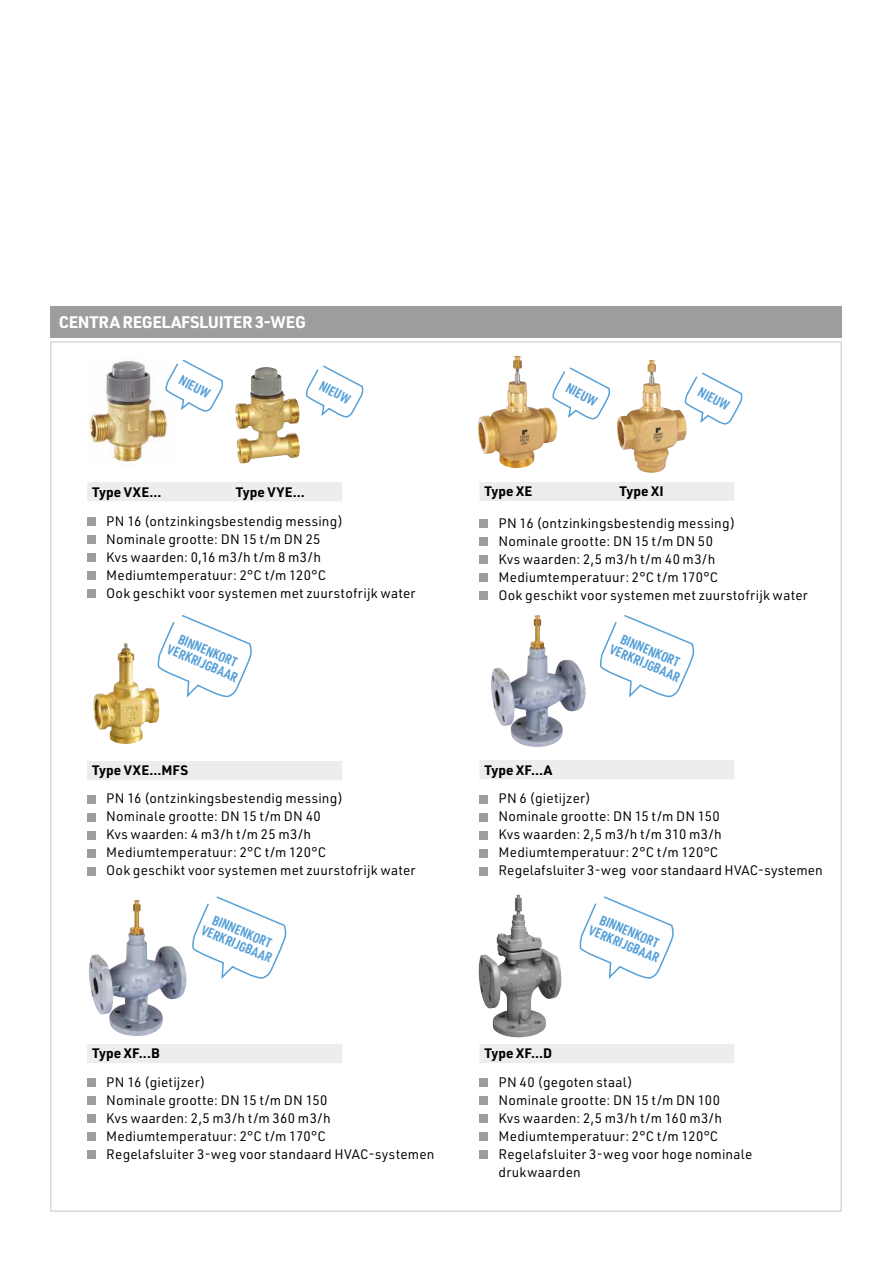
<style>
.page{position:relative;width:893px;height:1263px;background:#fff}
.page>*{position:absolute;margin:0;border:0;box-sizing:border-box;transform-origin:0 0}
.t1{font:700 16.5px "URWDIN";letter-spacing:-.02em;color:#fff}
.t2{font:13.5px/18px "URWDIN";letter-spacing:.015em;color:#000}
.t3{font:700 13.5px/13.5px "URWDIN Cond";color:#56a0d8;text-align:center}
.t4{font:700 13.5px "URWDIN";letter-spacing:.015em;color:#000}
</style>
<div class="page">
<div style="left:51px;top:306px;width:791px;height:32px;background:#9d9d9c"></div>
<div style="left:88px;top:483px;width:254px;height:18px;background:#ededed"></div>
<svg style="left:87px;top:483px;width:1px;height:17px"></svg>
<hr style="left:87px;top:500px;width:255px;height:1px;background:#ededed">
<div style="left:480px;top:482px;width:254px;height:18px;background:#ededed"></div>
<hr style="left:479px;top:500px;width:255px;height:1px;background:#ededed">
<img style="left:617px;top:360px;width:70px;height:113px">
<img style="left:477px;top:356px;width:80px;height:112px">
<img style="left:89px;top:361px;width:79px;height:101px">
<img style="left:235px;top:367px;width:28px;height:97px">
<div style="left:479px;top:520px;width:9px;height:8px;background:#9d9d9c"></div>
<div style="left:479px;top:538px;width:9px;height:8px;background:#9d9d9c"></div>
<div style="left:479px;top:556px;width:9px;height:8px;background:#9d9d9c"></div>
<div style="left:479px;top:574px;width:9px;height:8px;background:#9d9d9c"></div>
<div style="left:479px;top:592px;width:9px;height:8px;background:#9d9d9c"></div>
<div style="left:480px;top:761px;width:254px;height:18px;background:#ededed"></div>
<hr style="left:479px;top:778px;width:255px;height:1px;background:#ededed">
<img style="left:491px;top:615px;width:95px;height:132px">
<div style="left:88px;top:1044px;width:254px;height:19px;background:#ededed"></div>
<svg style="left:87px;top:1045px;width:1px;height:17px"></svg>
<hr style="left:87px;top:1062px;width:255px;height:1px;background:#ededed">
<div style="left:480px;top:1044px;width:254px;height:19px;background:#ededed"></div>
<hr style="left:479px;top:1062px;width:255px;height:1px;background:#ededed">
<div style="left:88px;top:761px;width:254px;height:19px;background:#ededed"></div>
<svg style="left:87px;top:761px;width:1px;height:18px"></svg>
<hr style="left:87px;top:779px;width:255px;height:1px;background:#ededed">
<img style="left:93px;top:643px;width:67px;height:101px">
<svg style="left:306px;top:365px;width:58px;height:53px"></svg>
<svg style="left:685px;top:371px;width:58px;height:54px"></svg>
<svg style="left:166px;top:359px;width:58px;height:53px"></svg>
<svg style="left:553px;top:366px;width:58px;height:54px"></svg>
<img style="left:89px;top:900px;width:98px;height:136px">
<img style="left:479px;top:895px;width:83px;height:142px">
<div style="left:87px;top:517px;width:9px;height:8px;background:#9d9d9c"></div>
<div style="left:87px;top:535px;width:9px;height:8px;background:#9d9d9c"></div>
<div style="left:87px;top:553px;width:9px;height:8px;background:#9d9d9c"></div>
<div style="left:87px;top:571px;width:9px;height:8px;background:#9d9d9c"></div>
<div style="left:87px;top:589px;width:9px;height:8px;background:#9d9d9c"></div>
<div style="left:87px;top:795px;width:9px;height:8px;background:#9d9d9c"></div>
<div style="left:87px;top:813px;width:9px;height:8px;background:#9d9d9c"></div>
<div style="left:87px;top:831px;width:9px;height:8px;background:#9d9d9c"></div>
<div style="left:87px;top:849px;width:9px;height:8px;background:#9d9d9c"></div>
<div style="left:87px;top:867px;width:9px;height:8px;background:#9d9d9c"></div>
<div style="left:479px;top:795px;width:9px;height:8px;background:#9d9d9c"></div>
<div style="left:479px;top:813px;width:9px;height:8px;background:#9d9d9c"></div>
<div style="left:479px;top:831px;width:9px;height:8px;background:#9d9d9c"></div>
<div style="left:479px;top:849px;width:9px;height:8px;background:#9d9d9c"></div>
<div style="left:479px;top:867px;width:9px;height:8px;background:#9d9d9c"></div>
<div style="left:87px;top:1078px;width:9px;height:9px;background:#9d9d9c"></div>
<div style="left:87px;top:1096px;width:9px;height:9px;background:#9d9d9c"></div>
<div style="left:87px;top:1114px;width:9px;height:9px;background:#9d9d9c"></div>
<div style="left:87px;top:1132px;width:9px;height:9px;background:#9d9d9c"></div>
<div style="left:87px;top:1150px;width:9px;height:9px;background:#9d9d9c"></div>
<div style="left:479px;top:1078px;width:9px;height:9px;background:#9d9d9c"></div>
<div style="left:479px;top:1096px;width:9px;height:9px;background:#9d9d9c"></div>
<div style="left:479px;top:1114px;width:9px;height:9px;background:#9d9d9c"></div>
<div style="left:479px;top:1132px;width:9px;height:9px;background:#9d9d9c"></div>
<div style="left:479px;top:1150px;width:9px;height:9px;background:#9d9d9c"></div>
<svg style="left:192px;top:896px;width:95px;height:83px"></svg>
<svg style="left:579px;top:896px;width:95px;height:83px"></svg>
<svg style="left:158px;top:615px;width:94px;height:84px"></svg>
<svg style="left:600px;top:615px;width:95px;height:83px"></svg>
<p class="t1" style="left:59px;top:311px;width:248px">CENTRA REGELAFSLUITER 3-WEG</p>
<p class="t3" style="left:183px;top:373px;width:35px;rotate:28deg">NIEUW</p>
<p class="t3" style="left:570px;top:380px;width:35px;rotate:28deg">NIEUW</p>
<p class="t3" style="left:324px;top:378px;width:35px;rotate:28deg">NIEUW</p>
<p class="t3" style="left:703px;top:384px;width:35px;rotate:28deg">NIEUW</p>
<p class="t4" style="left:92px;top:482px;width:71px">Type VXE...</p>
<p class="t4" style="left:236px;top:482px;width:71px">Type VYE...</p>
<p class="t4" style="left:484px;top:482px;width:49px">Type XE</p>
<p class="t4" style="left:619px;top:482px;width:46px">Type XI</p>
<p class="t2" style="left:499px;top:514px;width:311px">PN 16 (ontzinkingsbestendig messing)<br>Nominale grootte: DN 15 t/m DN 50<br>Kvs waarden: 2,5 m3/h t/m 40 m3/h Mediumtemperatuur: 2°C t/m 170°C<br>Ook geschikt voor systemen met zuurstofrijk water</p>
<p class="t2" style="left:106px;top:511px;width:311px">PN 16 (ontzinkingsbestendig messing)<br>Nominale grootte: DN 15 t/m DN 25<br>Kvs waarden: 0,16 m3/h t/m 8 m3/h Mediumtemperatuur: 2°C t/m 120°C<br>Ook geschikt voor systemen met zuurstofrijk water</p>
<p class="t3" style="left:176px;top:629px;width:77px;rotate:23deg">BINNENKORT<br>VERKRIJGBAAR</p>
<p class="t3" style="left:618px;top:629px;width:77px;rotate:23deg">BINNENKORT<br>VERKRIJGBAAR</p>
<p class="t4" style="left:92px;top:761px;width:98px">Type VXE...MFS</p>
<p class="t4" style="left:484px;top:760px;width:69px">Type XF...A</p>
<p class="t2" style="left:106px;top:789px;width:311px">PN 16 (ontzinkingsbestendig messing)<br>Nominale grootte: DN 15 t/m DN 40<br>Kvs waarden: 4 m3/h t/m 25 m3/h Mediumtemperatuur: 2°C t/m 120°C<br>Ook geschikt voor systemen met zuurstofrijk water</p>
<p class="t2" style="left:499px;top:789px;width:326px">PN 6 (gietijzer)<br>Nominale grootte: DN 15 t/m DN 150<br>Kvs waarden: 2,5 m3/h t/m 310 m3/h Mediumtemperatuur: 2°C t/m 120°C<br>Regelafsluiter 3-weg voor standaard HVAC-systemen</p>
<p class="t3" style="left:210px;top:910px;width:77px;rotate:23deg">BINNENKORT<br>VERKRIJGBAAR</p>
<p class="t3" style="left:598px;top:910px;width:77px;rotate:23deg">BINNENKORT<br>VERKRIJGBAAR</p>
<p class="t4" style="left:92px;top:1044px;width:69px">Type XF...B</p>
<p class="t4" style="left:484px;top:1044px;width:69px">Type XF...D</p>
<p class="t2" style="left:106px;top:1073px;width:330px">PN 16 (gietijzer)<br>Nominale grootte: DN 15 t/m DN 150<br>Kvs waarden: 2,5 m3/h t/m 360 m3/h Mediumtemperatuur: 2°C t/m 170°C<br>Regelafsluiter 3-weg voor standaard HVAC-systemen</p>
<p class="t2" style="left:499px;top:1073px;width:255px">PN 40 (gegoten staal)<br>Nominale grootte: DN 15 t/m DN 100<br>Kvs waarden: 2,5 m3/h t/m 160 m3/h<br>Mediumtemperatuur: 2°C t/m 120°C<br>Regelafsluiter 3-weg voor hoge nominale drukwaarden</p>
</div>
